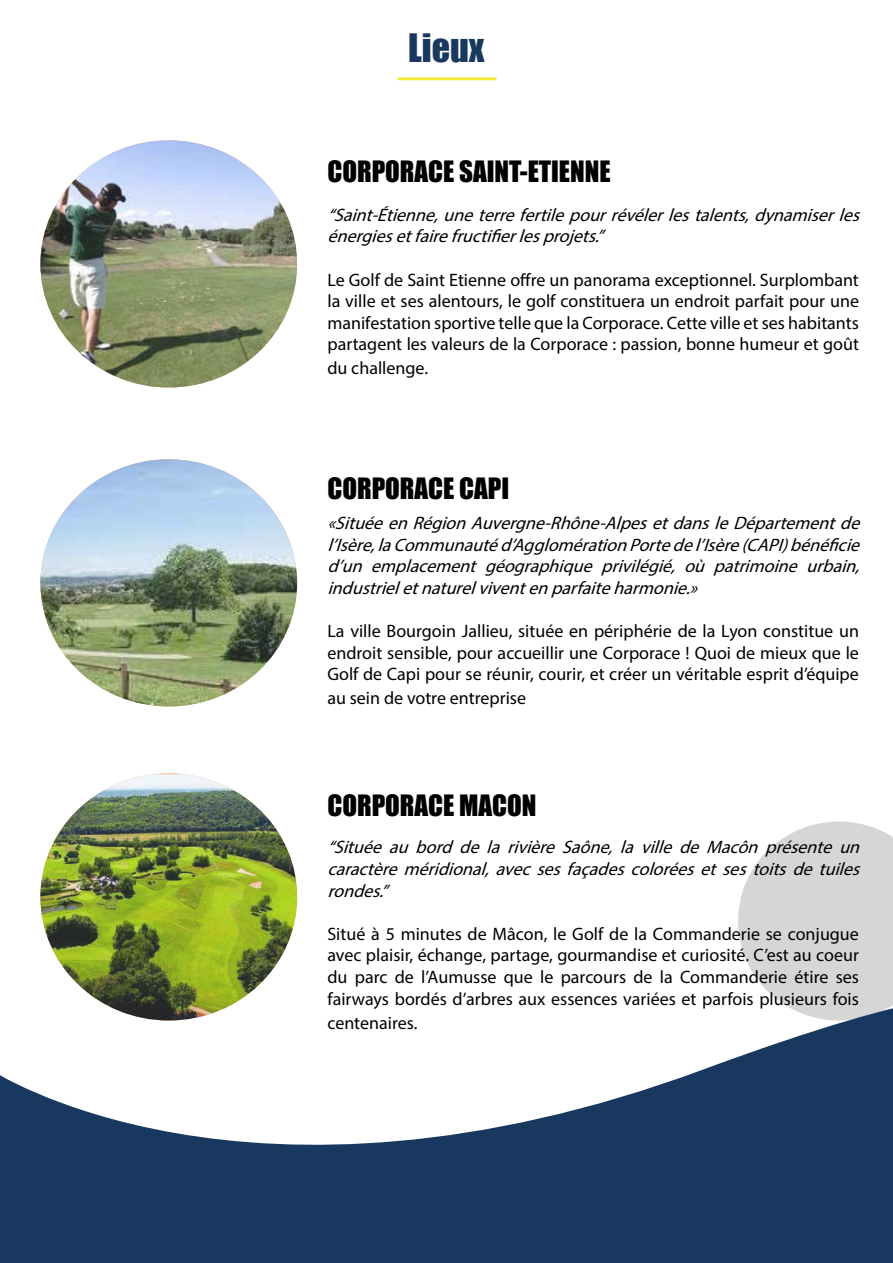
<style>
.page{position:relative;width:893px;height:1263px;background:#fff}
.page>*{position:absolute;margin:0;border:0;box-sizing:border-box;transform-origin:0 0}
.t1{font:36px "Impact";color:#18385f}
.t2{font:27px "Impact";color:#000}
.t3{font:18px/21.6px "Myriad Pro";color:#000;text-align:justify}
.t4{font:italic 18px/21.6px "Myriad Pro";color:#000;text-align:justify}
</style>
<div class="page">
<svg style="left:740px;top:821px;width:153px;height:79px"></svg>
<svg style="left:0;top:900px;width:893px;height:363px"></svg>
<hr style="left:398px;top:77px;width:98px;height:3px;background:#f2e500">
<img style="left:40px;top:459px;width:257px;height:247px">
<img style="left:40px;top:774px;width:257px;height:246px">
<img style="left:40px;top:140px;width:257px;height:247px">
<h1 class="t1" style="left:408px;top:20px;width:78px">Lieux</h1>
<h2 class="t2" style="left:327px;top:150px;width:285px">CORPORACE SAINT-ETIENNE</h2>
<p class="t4" style="left:327px;top:204px;width:540px">“Saint-Étienne,uneterrefertilepourrévélerlestalents,dynamiserles énergiesetfairefructifierlesprojets.”</p>
<p class="t3" style="left:327px;top:268px;width:533px">Le Golf de Saint Etienne offre un panorama exceptionnel. Surplombant la ville et ses alentours, le golf constituera un endroit parfait pour une manifestation sportive telle que la Corporace. Cette ville et ses habitants partagent les valeurs de la Corporace : passion, bonne humeur et goût</p>
<p class="t3" style="left:327px;top:357px;width:102px">du challenge.</p>
<h2 class="t2" style="left:327px;top:467px;width:183px">CORPORACE CAPI</h2>
<p class="t4" style="left:327px;top:512px;width:540px">«SituéeenRégionAuvergne-Rhône-AlpesetdansleDépartementde l’Isère,laCommunautéd’AgglomérationPortedel’Isère(CAPI)bénéficie d’un emplacement géographique privilégié, où patrimoine urbain, industrieletnaturelviventenparfaiteharmonie.»</p>
<p class="t3" style="left:327px;top:620px;width:533px">La ville Bourgoin Jallieu, située en périphérie de la Lyon constitue un endroit sensible, pour accueillir une Corporace ! Quoi de mieux que le Golf de Capi pour se réunir, courir, et créer un véritable esprit d’équipe</p>
<p class="t3" style="left:327px;top:687px;width:200px">au sein de votre entreprise</p>
<h2 class="t2" style="left:327px;top:784px;width:211px">CORPORACE MACON</h2>
<p class="t4" style="left:327px;top:836px;width:540px">“Située au bord de la rivière Saône, la ville de Macôn présente un caractèreméridional,avecsesfaçadescoloréesetsestoitsdetuiles rondes.”</p>
<p class="t3" style="left:327px;top:923px;width:533px">Situé à 5 minutes de Mâcon, le Golf de la Commanderie se conjugue avec plaisir, échange, partage, gourmandise et curiosité. C’est au coeur du parc de l’Aumusse que le parcours de la Commanderie étire ses fairways bordés d’arbres aux essences variées et parfois plusieurs fois</p>
<p class="t3" style="left:327px;top:1011px;width:92px">centenaires.</p>
</div>
